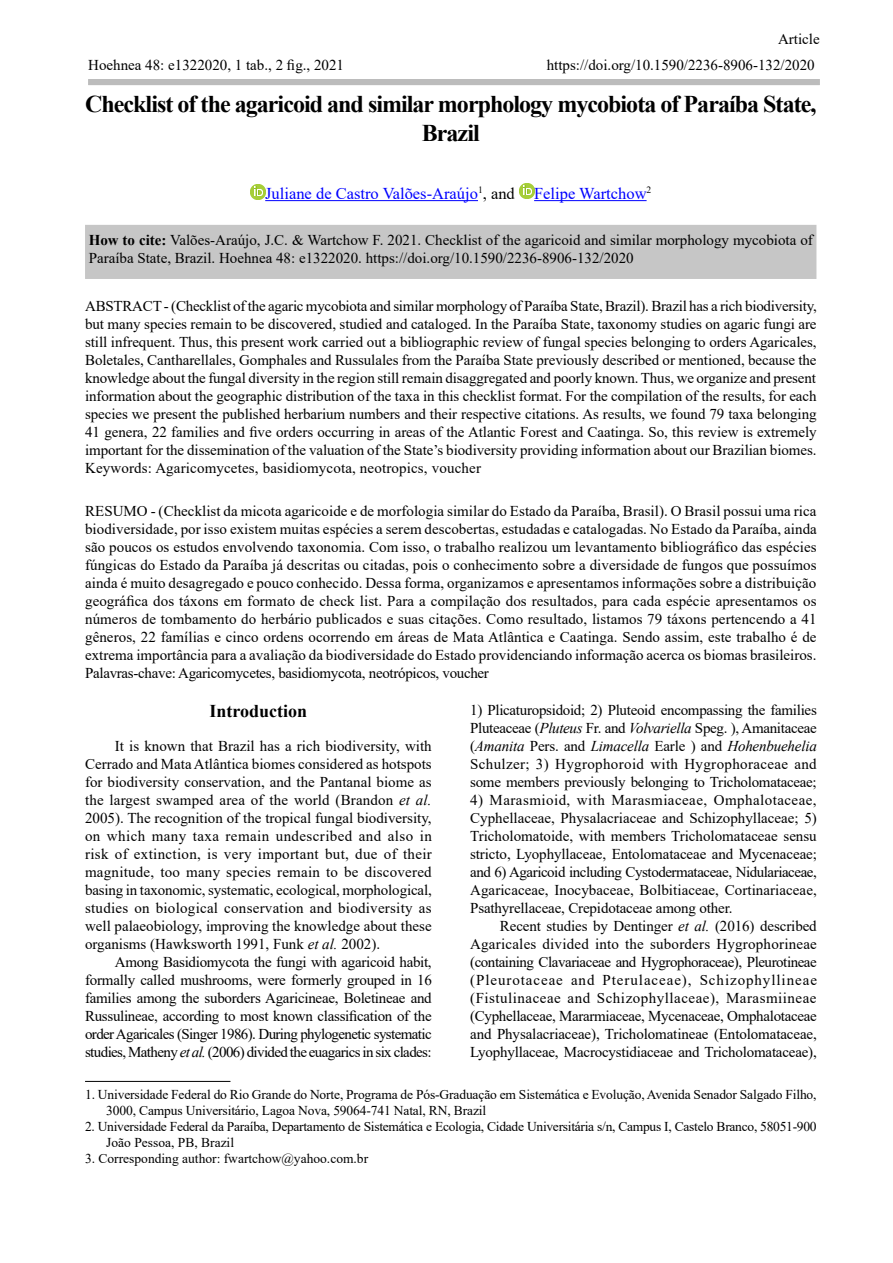
<style>
.page{position:relative;width:893px;height:1263px;background:#fff}
.page>*{position:absolute;margin:0;border:0;box-sizing:border-box;transform-origin:0 0}
.t1{font:700 24px/28.8px "Times New Roman";letter-spacing:-.04em;color:#000;text-align:center}
.t2{font:700 18px "Times New Roman";color:#000}
.t3{font:16.5px "Times New Roman";color:#00f}
.t4{font:15px/18px "Times New Roman";color:#000;text-align:justify}
.t5{font:13.5px/16.2px "Times New Roman";letter-spacing:-.01em;color:#000}
.s1{color:#000}
.s2{font-weight:700}
.s3{font-style:italic}
</style>
<div class="page">
<div style="left:88px;top:79px;width:732px;height:6px;background:#bcbcbc"></div>
<div style="left:86px;top:226px;width:730px;height:52px;background:#c6c6c6"></div>
<div style="left:85px;top:225px;width:731px;height:54px;border:2px solid #c6c6c6"></div>
<hr style="left:265px;top:200px;width:213px;height:1px;background:#00f">
<hr style="left:534px;top:200px;width:113px;height:1px;background:#00f">
<img style="left:250px;top:185px;width:15px;height:15px">
<img style="left:519px;top:184px;width:15px;height:15px">
<hr style="left:85px;top:1081px;width:145px;height:1px;background:#000">
<p class="t4" style="left:778px;top:30px;width:43px">Article</p>
<p class="t4" style="left:88px;top:56px;width:257px">Hoehnea 48: e1322020, 1 tab., 2 fig., 2021</p>
<p class="t4" style="left:547px;top:55px;width:270px">https://doi.org/10.1590/2236-8906-132/2020</p>
<h1 class="t1" style="left:85px;top:89px;width:733px">Checklist of the agaricoid and similar morphology mycobiota of Paraíba State,<br>Brazil</h1>
<p class="t3" style="left:265px;top:182px;width:388px">Juliane de Castro Valões-Araújo<sup>1</sup><span class="s1">, and</span> Felipe Wartchow<sup>2</sup></p>
<p class="t4" style="left:89px;top:231px;width:726px"><span class="s2">How to cite:</span> Valões-Araújo, J.C. &amp; Wartchow F. 2021. Checklist of the agaricoid and similar morphology mycobiota of<br>Paraíba State, Brazil. Hoehnea 48: e1322020. https://doi.org/10.1590/2236-8906-132/2020</p>
<p class="t4" style="left:85px;top:296px;width:733px">ABSTRACT - (Checklist of the agaric mycobiota and similar morphology of Paraíba State, Brazil). Brazil has a rich biodiversity, but many species remain to be discovered, studied and cataloged. In the Paraíba State, taxonomy studies on agaric fungi are still infrequent. Thus, this present work carried out a bibliographic review of fungal species belonging to orders Agaricales, Boletales, Cantharellales, Gomphales and Russulales from the Paraíba State previously described or mentioned, because the knowledge about the fungal diversity in the region still remain disaggregated and poorly known. Thus, we organize and present information about the geographic distribution of the taxa in this checklist format. For the compilation of the results, for each species we present the published herbarium numbers and their respective citations. As results, we found 79 taxa belonging 41 genera, 22 families and five orders occurring in areas of the Atlantic Forest and Caatinga. So, this review is extremely important for the dissemination of the valuation of the State’s biodiversity providing information about our Brazilian biomes.<br>Keywords: Agaricomycetes, basidiomycota, neotropics, voucher</p>
<p class="t4" style="left:85px;top:502px;width:733px">RESUMO - (Checklist da micota agaricoide e de morfologia similar do Estado da Paraíba, Brasil). O Brasil possui uma rica biodiversidade, por isso existem muitas espécies a serem descobertas, estudadas e catalogadas. No Estado da Paraíba, ainda são poucos os estudos envolvendo taxonomia. Com isso, o trabalho realizou um levantamento bibliográfico das espécies fúngicas do Estado da Paraíba já descritas ou citadas, pois o conhecimento sobre a diversidade de fungos que possuímos ainda é muito desagregado e pouco conhecido. Dessa forma, organizamos e apresentamos informações sobre a distribuição geográfica dos táxons em formato de check list. Para a compilação dos resultados, para cada espécie apresentamos os números de tombamento do herbário publicados e suas citações. Como resultado, listamos 79 táxons pertencendo a 41 gêneros, 22 famílias e cinco ordens ocorrendo em áreas de Mata Atlântica e Caatinga. Sendo assim, este trabalho é de extrema importância para a avaliação da biodiversidade do Estado providenciando informação acerca os biomas brasileiros.<br>Palavras-chave: Agaricomycetes, basidiomycota, neotrópicos, voucher</p>
<p class="t2" style="left:210px;top:698px;width:99px">Introduction</p>
<p class="t4" style="left:85px;top:736px;width:348px;text-indent:30px">It is known that Brazil has a rich biodiversity, with Cerrado and Mata Atlântica biomes considered as hotspots for biodiversity conservation, and the Pantanal biome as the largest swamped area of the world (Brandon <span class="s3">et al.<br></span>2005). The recognition of the tropical fungal biodiversity, on which many taxa remain undescribed and also in risk of extinction, is very important but, due of their magnitude, too many species remain to be discovered basing in taxonomic, systematic, ecological, morphological, studies on biological conservation and biodiversity as well palaeobiology, improving the knowledge about these organisms (Hawksworth 1991, Funk <span class="s3">et al.</span> 2002).</p>
<p class="t4" style="left:85px;top:952px;width:348px;text-indent:30px">Among Basidiomycota the fungi with agaricoid habit, formally called mushrooms, were formerly grouped in 16 families among the suborders Agaricineae, Boletineae and Russulineae, according to most known classification of the order Agaricales (Singer 1986). During phylogenetic systematic studies, Matheny <span class="s3">et al.</span> (2006) divided the euagarics in six clades:</p>
<p class="t4" style="left:470px;top:700px;width:348px">1) Plicaturopsidoid; 2) Pluteoid encompassing the families Pluteaceae (<span class="s3">Pluteus</span> Fr. and <span class="s3">Volvariella</span> Speg. ), Amanitaceae (<span class="s3">Amanita</span> Pers. and <span class="s3">Limacella</span> Earle ) and <span class="s3">Hohenbuehelia </span>Schulzer; 3) Hygrophoroid with Hygrophoraceae and some members previously belonging to Tricholomataceae;</p>
<p class="t4" style="left:470px;top:790px;width:348px">4) Marasmioid, with Marasmiaceae, Omphalotaceae, Cyphellaceae, Physalacriaceae and Schizophyllaceae; 5)<br>Tricholomatoide, with members Tricholomataceae sensu stricto, Lyophyllaceae, Entolomataceae and Mycenaceae; and 6) Agaricoid including Cystodermataceae, Nidulariaceae, Agaricaceae, Inocybaceae, Bolbitiaceae, Cortinariaceae, Psathyrellaceae, Crepidotaceae among other.</p>
<p class="t4" style="left:470px;top:916px;width:348px;text-indent:30px">Recent studies by Dentinger <span class="s3">et al.</span> (2016) described Agaricales divided into the suborders Hygrophorineae (containing Clavariaceae and Hygrophoraceae), Pleurotineae (Pleurotaceae and Pterulaceae), Schizophyllineae (Fistulinaceae and Schizophyllaceae), Marasmiineae (Cyphellaceae, Mararmiaceae, Mycenaceae, Omphalotaceae and Physalacriaceae), Tricholomatineae (Entolomataceae, Lyophyllaceae, Macrocystidiaceae and Tricholomataceae),</p>
<p class="t5" style="left:106px;top:1085px;width:712px;text-indent:-21px">1. Universidade Federal do Rio Grande do Norte, Programa de Pós-Graduação em Sistemática e Evolução, Avenida Senador Salgado Filho,<br>3000, Campus Universitário, Lagoa Nova, 59064-741 Natal, RN, Brazil</p>
<p class="t5" style="left:106px;top:1118px;width:712px;text-indent:-21px">2. Universidade Federal da Paraíba, Departamento de Sistemática e Ecologia, Cidade Universitária s/n, Campus I, Castelo Branco, 58051-900<br>João Pessoa, PB, Brazil</p>
<p class="t5" style="left:85px;top:1150px;width:285px">3. Corresponding author: fwartchow@yahoo.com.br</p>
</div>
